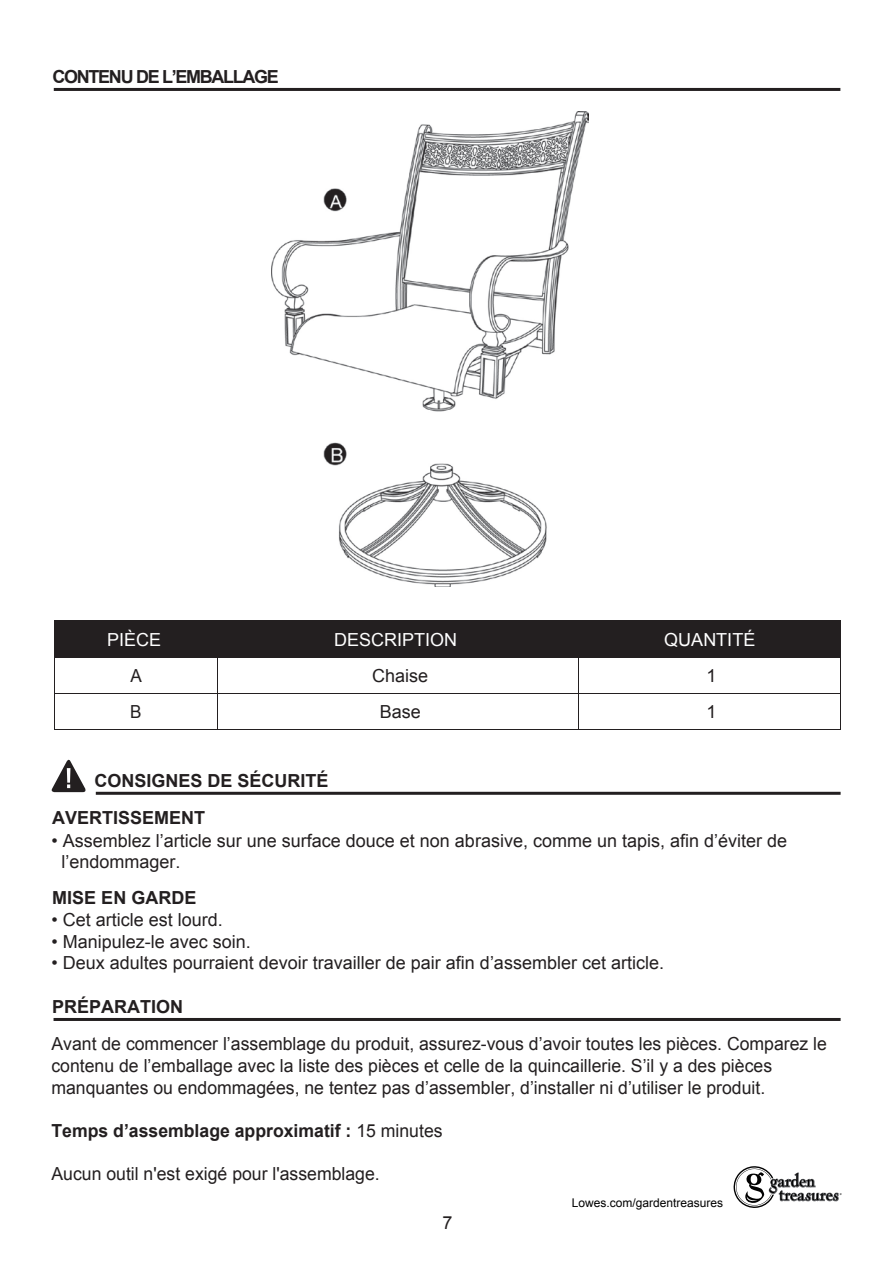
<style>
.page{position:relative;width:893px;height:1263px;background:#fff}
.page>*{position:absolute;margin:0;border:0;box-sizing:border-box;transform-origin:0 0}
.t1{font:18px/21.6px "Arial";color:#231f20}
.t2{font:700 18px "Arial";color:#231f20}
.t3{font:18px "Arial";color:#fff}
.t4{font:700 18px "Arial";letter-spacing:-.075em;color:#231f20}
.t5{font:18px/36.2px "Arial";color:#231f20;scale:.95 1}
.t6{font:12px "Arial";color:#010101}
.s1{font-weight:400}
</style>
<div class="page">
<div style="left:55px;top:621px;width:786px;height:36px;background:#231f20"></div>
<hr style="left:54px;top:621px;width:1px;height:36px;background:#231f20">
<hr style="left:54px;top:657px;width:787px;height:1px;background:#231f20">
<hr style="left:54px;top:657px;width:1px;height:36px;background:#231f20">
<hr style="left:217px;top:657px;width:1px;height:36px;background:#231f20">
<hr style="left:578px;top:657px;width:1px;height:36px;background:#231f20">
<hr style="left:840px;top:657px;width:1px;height:36px;background:#231f20">
<hr style="left:54px;top:693px;width:787px;height:1px;background:#231f20">
<hr style="left:54px;top:693px;width:1px;height:36px;background:#231f20">
<hr style="left:217px;top:693px;width:1px;height:36px;background:#231f20">
<hr style="left:578px;top:693px;width:1px;height:36px;background:#231f20">
<hr style="left:840px;top:693px;width:1px;height:36px;background:#231f20">
<hr style="left:54px;top:729px;width:787px;height:1px;background:#231f20">
<hr style="left:54px;top:88px;width:786px;height:3px;background:#231f20">
<hr style="left:96px;top:792px;width:745px;height:3px;background:#231f20">
<svg style="left:51px;top:759px;width:35px;height:33px"></svg>
<hr style="left:54px;top:1018px;width:787px;height:3px;background:#231f20">
<img style="left:323px;top:442px;width:224px;height:145px">
<img style="left:272px;top:111px;width:316px;height:301px">
<svg style="left:733px;top:1166px;width:109px;height:42px"></svg>
<p class="t4" style="left:53px;top:65px;width:228px">CONTENU DE L’EMBALLAGE</p>
<p class="t3" style="left:107px;top:628px;width:56px">PIÈCE</p>
<p class="t3" style="left:334px;top:628px;width:125px">DESCRIPTION</p>
<p class="t3" style="left:664px;top:628px;width:93px">QUANTITÉ</p>
<p class="t1" style="left:706px;top:658px;width:12px;line-height:36.2px">1<br>1</p>
<p class="t1" style="left:372px;top:658px;width:58px;line-height:36.2px;text-align:center">Chaise<br>Base</p>
<p class="t5" style="left:130px;top:658px;width:14px">A<br>B</p>
<p class="t2" style="left:95px;top:769px;width:236px">CONSIGNES DE SÉCURITÉ</p>
<p class="t2" style="left:52px;top:806px;width:155px">AVERTISSEMENT</p>
<p class="t1" style="left:61px;top:829px;width:727px;text-indent:-10px">• Assemblez l’article sur une surface douce et non abrasive, comme un tapis, afin d’éviter de l’endommager.</p>
<p class="t2" style="left:52px;top:885px;width:146px">MISE EN GARDE</p>
<p class="t1" style="left:51px;top:909px;width:173px">• Cet article est lourd.</p>
<p class="t1" style="left:51px;top:931px;width:201px">• Manipulez-le avec soin.</p>
<p class="t1" style="left:51px;top:952px;width:614px">• Deux adultes pourraient devoir travailler de pair afin d’assembler cet article.</p>
<p class="t2" style="left:52px;top:995px;width:133px">PRÉPARATION</p>
<p class="t1" style="left:51px;top:1033px;width:777px">Avant de commencer l’assemblage du produit, assurez-vous d’avoir toutes les pièces. Comparez le contenu de l’emballage avec la liste des pièces et celle de la quincaillerie. S’il y a des pièces manquantes ou endommagées, ne tentez pas d’assembler, d’installer ni d’utiliser le produit.</p>
<p class="t2" style="left:51px;top:1118px;width:393px">Temps d’assemblage approximatif : <span class="s1">15 minutes</span></p>
<p class="t1" style="left:51px;top:1163px;width:330px">Aucun outil n'est exigé pour l'assemblage.</p>
<p class="t1" style="left:442px;top:1212px;width:12px">7</p>
<p class="t6" style="left:572px;top:1195px;width:153px">Lowes.com/gardentreasures</p>
</div>
